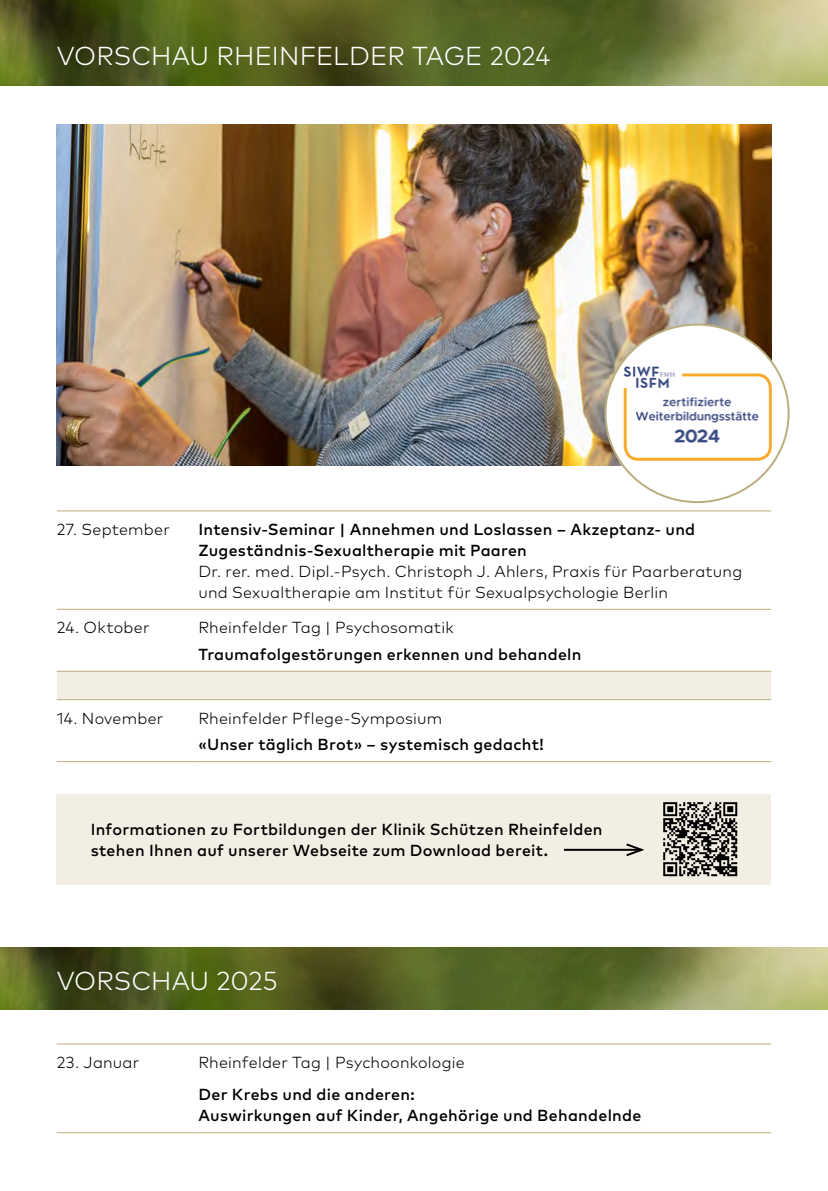
<style>
.page{position:relative;width:828px;height:1191px;background:#fff}
.page>*{position:absolute;margin:0;border:0;box-sizing:border-box;transform-origin:0 0}
.t1{font:300 26px "Mark OT";color:#fff}
.t2{font:500 16px/21px "Mark OT";letter-spacing:.015em;color:#000}
.t3{font:300 16px/21px "Mark OT";letter-spacing:.015em;color:#000}
</style>
<div class="page">
<img style="left:0;top:0;width:828px;height:85px">
<img style="left:0;top:947px;width:828px;height:62px">
<img style="left:57px;top:125px;width:714px;height:340px">
<div style="left:605px;top:324px;width:183px;height:178px;background:#fff;border-radius:50%"></div>
<img style="left:619px;top:361px;width:156px;height:104px">
<div style="left:57px;top:794px;width:714px;height:90px;background:#f2eee3"></div>
<hr style="left:564px;top:849px;width:77px;height:2px;background:#000">
<svg style="left:624px;top:843px;width:21px;height:14px"></svg>
<svg style="left:663px;top:802px;width:74px;height:74px"></svg>
<div style="left:57px;top:672px;width:714px;height:27px;background:#f2eee3"></div>
<hr style="left:57px;top:510px;width:141px;height:1px;background:#bbae7e">
<hr style="left:198px;top:510px;width:573px;height:1px;background:#bbae7e">
<hr style="left:57px;top:609px;width:141px;height:1px;background:#bbae7e">
<hr style="left:198px;top:609px;width:573px;height:1px;background:#bbae7e">
<hr style="left:57px;top:671px;width:141px;height:1px;background:#bbae7e">
<hr style="left:198px;top:671px;width:573px;height:1px;background:#bbae7e">
<hr style="left:57px;top:699px;width:141px;height:1px;background:#bbae7e">
<hr style="left:198px;top:699px;width:573px;height:1px;background:#bbae7e">
<hr style="left:57px;top:761px;width:141px;height:1px;background:#bbae7e">
<hr style="left:198px;top:761px;width:573px;height:1px;background:#bbae7e">
<hr style="left:57px;top:1043px;width:141px;height:1px;background:#bbae7e">
<hr style="left:198px;top:1043px;width:573px;height:1px;background:#bbae7e">
<hr style="left:57px;top:1132px;width:141px;height:1px;background:#bbae7e">
<hr style="left:198px;top:1132px;width:573px;height:1px;background:#bbae7e">
<h1 class="t1" style="left:57px;top:40px;width:495px">VORSCHAU RHEINFELDER TAGE 2024</h1>
<p class="t3" style="left:57px;top:518px;width:115px">27. September</p>
<p class="t2" style="left:198px;top:518px;width:498px">Intensiv-Seminar | Annehmen und Loslassen – Akzeptanz- und<br>Zugeständnis-Sexualtherapie mit Paaren</p>
<p class="t3" style="left:198px;top:560px;width:545px">Dr. rer. med. Dipl.-Psych. Christoph J. Ahlers, Praxis für Paarberatung und Sexualtherapie am Institut für Sexualpsychologie Berlin</p>
<p class="t3" style="left:57px;top:617px;width:94px">24. Oktober</p>
<p class="t3" style="left:198px;top:617px;width:257px">Rheinfelder Tag | Psychosomatik</p>
<p class="t2" style="left:198px;top:643px;width:384px">Traumafolgestörungen erkennen und behandeln</p>
<p class="t3" style="left:57px;top:707px;width:108px">14. November</p>
<p class="t3" style="left:198px;top:707px;width:245px">Rheinfelder Pflege-Symposium</p>
<p class="t2" style="left:198px;top:733px;width:347px">«Unser täglich Brot» – systemisch gedacht!</p>
<p class="t2" style="left:91px;top:818px;width:513px">Informationen zu Fortbildungen der Klinik Schützen Rheinfelden stehen Ihnen auf unserer Webseite zum Download bereit.</p>
<h1 class="t1" style="left:57px;top:964px;width:222px">VORSCHAU 2025</h1>
<p class="t3" style="left:57px;top:1051px;width:84px">23. Januar</p>
<p class="t3" style="left:198px;top:1051px;width:268px">Rheinfelder Tag | Psychoonkologie</p>
<p class="t2" style="left:198px;top:1083px;width:444px">Der Krebs und die anderen:<br>Auswirkungen auf Kinder, Angehörige und Behandelnde</p>
</div>
